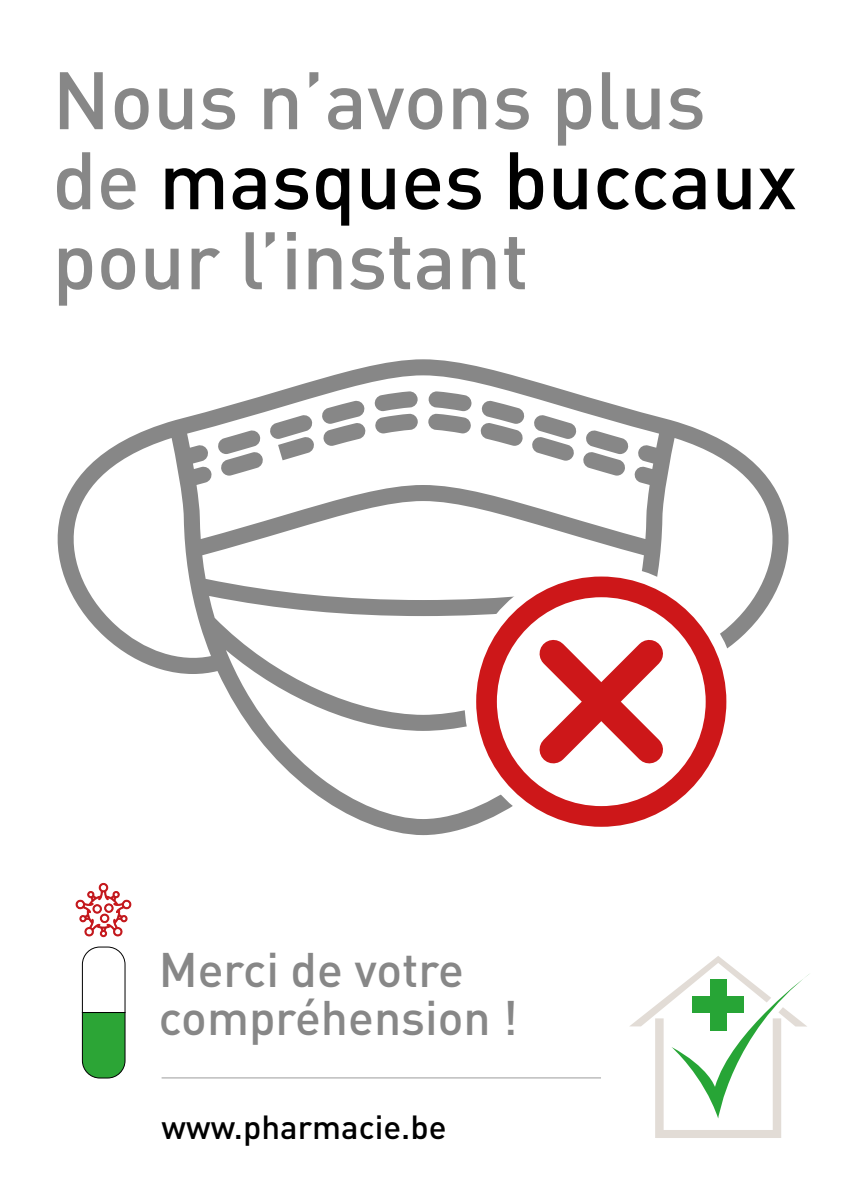
<style>
.page{position:relative;width:842px;height:1191px;background:#fff}
.page>*{position:absolute;margin:0;border:0;box-sizing:border-box;transform-origin:0 0}
.t1{font:500 80px/80px "DINOT";color:#878787}
.t2{font:500 47.9px/47.9px "DINOT";color:#878787}
.t3{font:500 33px "DINOT";color:#000}
.s1{color:#000}
</style>
<div class="page">
<svg style="left:57px;top:359px;width:732px;height:476px"></svg>
<svg style="left:464px;top:565px;width:274px;height:273px"></svg>
<svg style="left:486px;top:587px;width:230px;height:229px"></svg>
<div style="left:476px;top:576px;width:250px;height:250px;border:21px solid #cd1719;border-radius:50%"></div>
<svg style="left:514px;top:614px;width:174px;height:174px"></svg>
<hr style="left:162px;top:1077px;width:439px;height:1px;background:#9d9d9c">
<svg style="left:82px;top:946px;width:44px;height:132px"></svg>
<svg style="left:629px;top:956px;width:180px;height:182px"></svg>
<svg style="left:75px;top:882px;width:57px;height:55px"></svg>
<p class="t1" style="left:52px;top:58px;width:746px">Nous n’avons plus de <span class="s1">masques buccaux </span>pour l’instant</p>
<p class="t2" style="left:159px;top:945px;width:361px">Merci de votre compréhension !</p>
<p class="t3" style="left:162px;top:1106px;width:286px">www.pharmacie.be</p>
</div>
